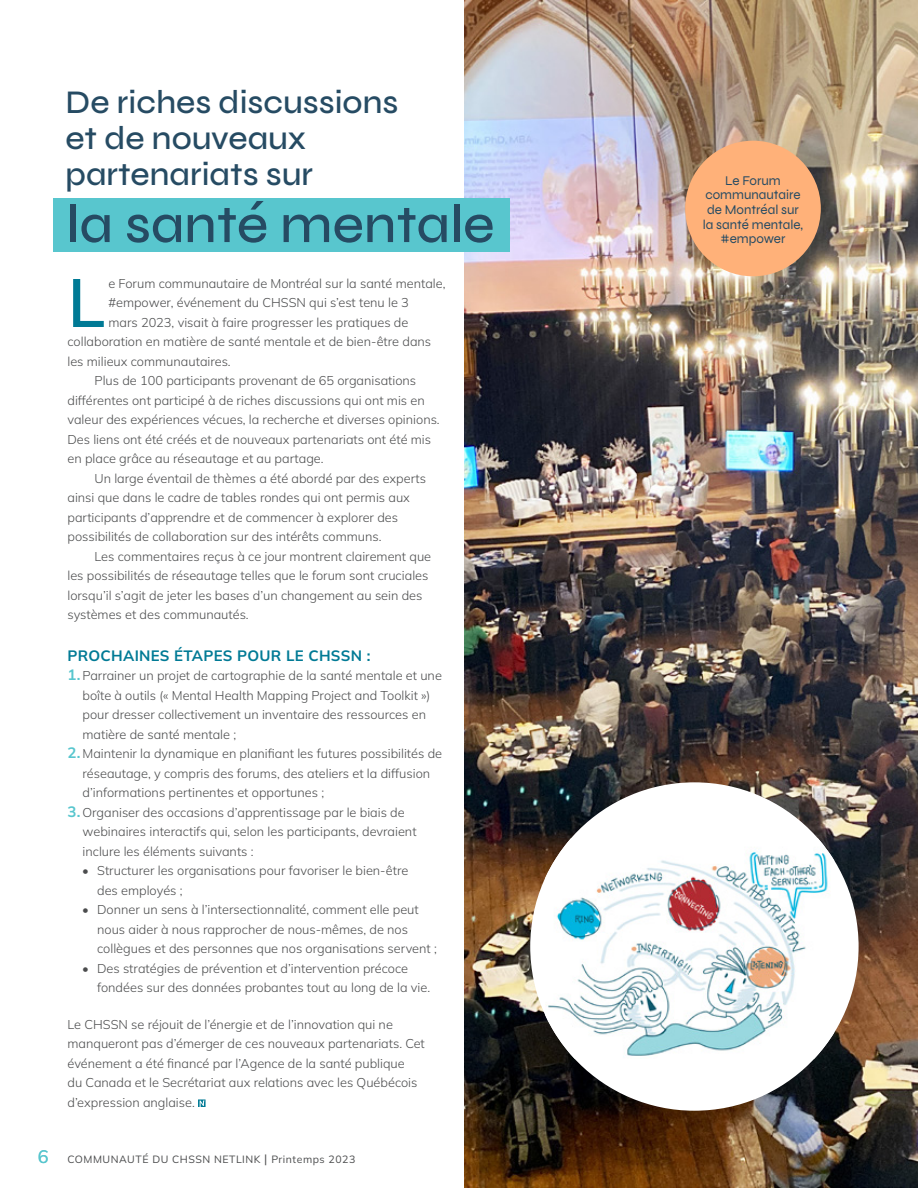
<style>
.page{position:relative;width:918px;height:1188px;background:#fff}
.page>*{position:absolute;margin:0;border:0;box-sizing:border-box;transform-origin:0 0}
.t1{font:600 68.1px "Mulish";color:#007a95}
.t2{font:500 54px "Syne";color:#264b63}
.t3{font:500 33px/36px "Syne";color:#264b63}
.t4{font:700 15px "Mulish";letter-spacing:.02em;color:#007a95}
.t5{font:13.35px/14.5px "Syne";color:#264b63;text-align:center}
.t6{font:300 12.75px/19.5px "Mulish";color:#4b4c4d}
.t7{font:10.5px "Mulish";letter-spacing:.05em;color:#4b4c4d}
.s1{font-weight:700;font-size:15px;color:#58c6ce}
.s2{font-size:18px;color:#58c6ce}
.s3{font-size:12px}
</style>
<div class="page">
<img style="left:464px;top:0;width:454px;height:1188px">
<svg style="left:198px;top:1099px;width:8px;height:8px"></svg>
<div style="left:53px;top:198px;width:457px;height:54px;background:#58c6ce"></div>
<div style="left:685px;top:141px;width:136px;height:135px;background:#ffb179;border-radius:50%"></div>
<div style="left:530px;top:782px;width:329px;height:329px;background:#fff;border-radius:50%"></div>
<img style="left:545px;top:838px;width:289px;height:221px">
<h3 class="t3" style="left:66px;top:84px;width:334px">De riches discussions et de nouveaux partenariats sur</h3>
<h2 class="t2" style="left:66px;top:191px;width:430px">la santé mentale</h2>
<h1 class="t1" style="left:68px;top:256px;width:39px">L</h1>
<p class="t6" style="left:108px;top:273px;width:339px">e Forum communautaire de Montréal sur la santé mentale,</p>
<p class="t6" style="left:108px;top:293px;width:302px">#empower, événement du CHSSN qui s’est tenu le 3</p>
<p class="t6" style="left:108px;top:312px;width:301px">mars 2023, visait à faire progresser les pratiques de</p>
<p class="t6" style="left:67px;top:332px;width:365px">collaboration en matière de santé mentale et de bien-être dans</p>
<p class="t6" style="left:67px;top:351px;width:165px">les milieux communautaires.</p>
<p class="t6" style="left:95px;top:371px;width:323px">Plus de 100 participants provenant de 65 organisations</p>
<p class="t6" style="left:67px;top:390px;width:359px">différentes ont participé à de riches discussions qui ont mis en</p>
<p class="t6" style="left:67px;top:410px;width:374px">valeur des expériences vécues, la recherche et diverses opinions.</p>
<p class="t6" style="left:67px;top:429px;width:365px">Des liens ont été créés et de nouveaux partenariats ont été mis</p>
<p class="t6" style="left:67px;top:449px;width:258px">en place grâce au réseautage et au partage.</p>
<p class="t6" style="left:95px;top:468px;width:333px">Un large éventail de thèmes a été abordé par des experts</p>
<p class="t6" style="left:67px;top:488px;width:344px">ainsi que dans le cadre de tables rondes qui ont permis aux</p>
<p class="t6" style="left:67px;top:507px;width:332px">participants d’apprendre et de commencer à explorer des</p>
<p class="t6" style="left:67px;top:527px;width:316px">possibilités de collaboration sur des intérêts communs.</p>
<p class="t6" style="left:95px;top:546px;width:338px">Les commentaires reçus à ce jour montrent clairement que</p>
<p class="t6" style="left:67px;top:566px;width:362px">les possibilités de réseautage telles que le forum sont cruciales</p>
<p class="t6" style="left:67px;top:585px;width:357px">lorsqu’il s’agit de jeter les bases d’un changement au sein des</p>
<p class="t6" style="left:67px;top:605px;width:183px">systèmes et des communautés.</p>
<p class="t4" style="left:68px;top:645px;width:305px">PROCHAINES ÉTAPES POUR LE CHSSN :</p>
<p class="t6" style="left:82px;top:665px;width:361px;text-indent:-15px"><span class="s1">1.</span> Parrainer un projet de cartographie de la santé mentale et une boîte à outils (« Mental Health Mapping Project and Toolkit ») pour dresser collectivement un inventaire des ressources en matière de santé mentale ;</p>
<p class="t6" style="left:82px;top:743px;width:361px;text-indent:-15px"><span class="s1">2.</span> Maintenir la dynamique en planifiant les futures possibilités de réseautage, y compris des forums, des ateliers et la diffusion d’informations pertinentes et opportunes ;</p>
<p class="t6" style="left:82px;top:802px;width:336px;text-indent:-15px"><span class="s1">3.</span> Organiser des occasions d’apprentissage par le biais de webinaires interactifs qui, selon les participants, devraient inclure les éléments suivants :</p>
<p class="t6" style="left:97px;top:860px;width:313px;text-indent:-15px">• Structurer les organisations pour favoriser le bien-être des employés ;</p>
<p class="t6" style="left:97px;top:899px;width:341px;text-indent:-15px">• Donner un sens à l’intersectionnalité, comment elle peut nous aider à nous rapprocher de nous-mêmes, de nos collègues et des personnes que nos organisations servent ;</p>
<p class="t6" style="left:97px;top:958px;width:334px;text-indent:-15px">• Des stratégies de prévention et d’intervention précoce fondées sur des données probantes tout au long de la vie.</p>
<p class="t6" style="left:67px;top:1014px;width:359px">Le CHSSN se réjouit de l’énergie et de l’innovation qui ne manqueront pas d’émerger de ces nouveaux partenariats. Cet événement a été financé par l’Agence de la santé publique<br>du Canada et le Secrétariat aux relations avec les Québécois d’expression anglaise.</p>
<p class="t7" style="left:38px;top:1152px;width:319px"><span class="s2">6</span> COMMUNAUTÉ DU CHSSN NETLINK <span class="s3">|</span> Printemps 2023</p>
<p class="t5" style="left:703px;top:173px;width:102px">Le Forum communautaire de Montréal sur la santé mentale,</p>
<p class="t5" style="left:721px;top:231px;width:66px">#empower</p>
</div>
